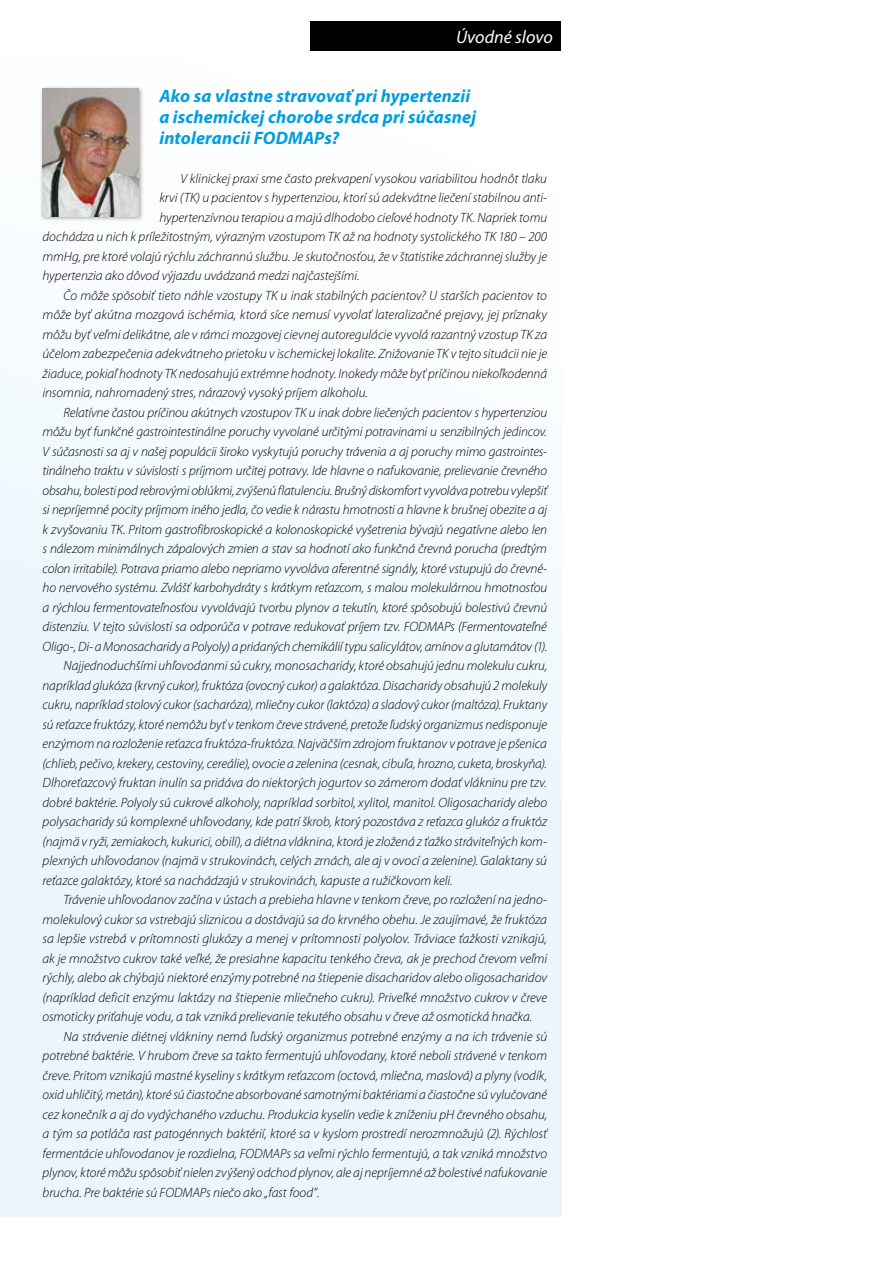
<style>
.page{position:relative;width:893px;height:1263px;background:#fff}
.page>*{position:absolute;margin:0;border:0;box-sizing:border-box;transform-origin:0 0}
.t1{font:italic 700 18px/21px "Myriad Pro";letter-spacing:.01em;color:#009ee0}
.t2{font:italic 18px "Myriad Pro";color:#fff}
.t3{font:italic 300 13.5px "Myriad Pro";letter-spacing:-.005em;color:#000}
</style>
<div class="page">
<div style="left:310px;top:21px;width:251px;height:30px;background:#000"></div>
<div style="left:0;top:55px;width:561px;height:1161px;background:linear-gradient(to right,#eff8fd,#f3fafd)"></div>
<div style="left:39px;top:85px;width:105px;height:137px;background:#000;opacity:.4"></div>
<img style="left:43px;top:89px;width:95px;height:127px">
<h1 class="t2" style="left:456px;top:26px;width:98px">Úvodné slovo</h1>
<h1 class="t1" style="left:159px;top:85px;width:318px">Ako sa vlastne stravovať pri hypertenzii a ischemickej chorobe srdca pri súčasnej intolerancii FODMAPs?</h1>
<p class="t3" style="left:180px;top:170px;width:368px">V klinickej praxi sme často prekvapení vysokou variabilitou hodnôt tlaku</p>
<p class="t3" style="left:159px;top:189px;width:389px">krvi (TK) u pacientov s hypertenziou, ktorí sú adekvátne liečení stabilnou anti-</p>
<p class="t3" style="left:159px;top:209px;width:389px">hypertenzívnou terapiou a majú dlhodobo cieľové hodnoty TK. Napriek tomu</p>
<p class="t3" style="left:43px;top:228px;width:506px">dochádza u nich k príležitostným, výrazným vzostupom TK až na hodnoty systolického TK 180 – 200</p>
<p class="t3" style="left:43px;top:248px;width:506px">mmHg, pre ktoré volajú rýchlu záchrannú službu. Je skutočnosťou, že v štatistike záchrannej služby je</p>
<p class="t3" style="left:43px;top:267px;width:319px">hypertenzia ako dôvod výjazdu uvádzaná medzi najčastejšími.</p>
<p class="t3" style="left:64px;top:287px;width:485px">Čo môže spôsobiť tieto náhle vzostupy TK u inak stabilných pacientov? U starších pacientov to</p>
<p class="t3" style="left:43px;top:306px;width:506px">môže byť akútna mozgová ischémia, ktorá síce nemusí vyvolať lateralizačné prejavy, jej príznaky</p>
<p class="t3" style="left:43px;top:326px;width:506px">môžu byť veľmi delikátne, ale v rámci mozgovej cievnej autoregulácie vyvolá razantný vzostup TK za</p>
<p class="t3" style="left:43px;top:345px;width:506px">účelom zabezpečenia adekvátneho prietoku v ischemickej lokalite. Znižovanie TK v tejto situácii nie je</p>
<p class="t3" style="left:43px;top:365px;width:506px">žiaduce, pokiaľ hodnoty TK nedosahujú extrémne hodnoty. Inokedy môže byť príčinou niekoľkodenná</p>
<p class="t3" style="left:43px;top:384px;width:327px">insomnia, nahromadený stres, nárazový vysoký príjem alkoholu.</p>
<p class="t3" style="left:64px;top:404px;width:485px">Relatívne častou príčinou akútnych vzostupov TK u inak dobre liečených pacientov s hypertenziou</p>
<p class="t3" style="left:43px;top:423px;width:506px">môžu byť funkčné gastrointestinálne poruchy vyvolané určitými potravinami u senzibilných jedincov.</p>
<p class="t3" style="left:43px;top:443px;width:506px">V súčasnosti sa aj v našej populácii široko vyskytujú poruchy trávenia a aj poruchy mimo gastrointes-</p>
<p class="t3" style="left:43px;top:462px;width:506px">tinálneho traktu v súvislosti s príjmom určitej potravy. Ide hlavne o nafukovanie, prelievanie črevného</p>
<p class="t3" style="left:43px;top:482px;width:506px">obsahu, bolesti pod rebrovými oblúkmi, zvýšenú flatulenciu. Brušný diskomfort vyvoláva potrebu vylepšiť</p>
<p class="t3" style="left:43px;top:501px;width:506px">si nepríjemné pocity príjmom iného jedla, čo vedie k nárastu hmotnosti a hlavne k brušnej obezite a aj</p>
<p class="t3" style="left:43px;top:521px;width:506px">k zvyšovaniu TK. Pritom gastrofibroskopické a kolonoskopické vyšetrenia bývajú negatívne alebo len</p>
<p class="t3" style="left:43px;top:540px;width:506px">s nálezom minimálnych zápalových zmien a stav sa hodnotí ako funkčná črevná porucha (predtým</p>
<p class="t3" style="left:43px;top:560px;width:506px">colon irritabile). Potrava priamo alebo nepriamo vyvoláva aferentné signály, ktoré vstupujú do črevné-</p>
<p class="t3" style="left:43px;top:579px;width:506px">ho nervového systému. Zvlášť karbohydráty s krátkym reťazcom, s malou molekulárnou hmotnosťou</p>
<p class="t3" style="left:43px;top:599px;width:506px">a rýchlou fermentovateľnosťou vyvolávajú tvorbu plynov a tekutín, ktoré spôsobujú bolestivú črevnú</p>
<p class="t3" style="left:43px;top:618px;width:506px">distenziu. V tejto súvislosti sa odporúča v potrave redukovať príjem tzv. FODMAPs (Fermentovateľné</p>
<p class="t3" style="left:43px;top:638px;width:506px">Oligo-, Di- a Monosacharidy a Polyoly) a pridaných chemikálií typu salicylátov, amínov a glutamátov (1).</p>
<p class="t3" style="left:64px;top:657px;width:485px">Najjednoduchšími uhľovodanmi sú cukry, monosacharidy, ktoré obsahujú jednu molekulu cukru,</p>
<p class="t3" style="left:43px;top:677px;width:506px">napríklad glukóza (krvný cukor), fruktóza (ovocný cukor) a galaktóza. Disacharidy obsahujú 2 molekuly</p>
<p class="t3" style="left:43px;top:696px;width:506px">cukru, napríklad stolový cukor (sacharóza), mliečny cukor (laktóza) a sladový cukor (maltóza). Fruktany</p>
<p class="t3" style="left:43px;top:716px;width:506px">sú reťazce fruktózy, ktoré nemôžu byť v tenkom čreve strávené, pretože ľudský organizmus nedisponuje</p>
<p class="t3" style="left:43px;top:735px;width:506px">enzýmom na rozloženie reťazca fruktóza-fruktóza. Najväčším zdrojom fruktanov v potrave je pšenica</p>
<p class="t3" style="left:43px;top:755px;width:506px">(chlieb, pečivo, krekery, cestoviny, cereálie), ovocie a zelenina (cesnak, cibuľa, hrozno, cuketa, broskyňa).</p>
<p class="t3" style="left:43px;top:774px;width:506px">Dlhoreťazcový fruktan inulín sa pridáva do niektorých jogurtov so zámerom dodať vlákninu pre tzv.</p>
<p class="t3" style="left:43px;top:794px;width:506px">dobré baktérie. Polyoly sú cukrové alkoholy, napríklad sorbitol, xylitol, manitol. Oligosacharidy alebo</p>
<p class="t3" style="left:43px;top:813px;width:506px">polysacharidy sú komplexné uhľovodany, kde patrí škrob, ktorý pozostáva z reťazca glukóz a fruktóz</p>
<p class="t3" style="left:43px;top:833px;width:506px">(najmä v ryži, zemiakoch, kukurici, obilí), a diétna vláknina, ktorá je zložená z ťažko stráviteľných kom-</p>
<p class="t3" style="left:43px;top:852px;width:506px">plexných uhľovodanov (najmä v strukovinách, celých zrnách, ale aj v ovocí a zelenine). Galaktany sú</p>
<p class="t3" style="left:43px;top:872px;width:412px">reťazce galaktózy, ktoré sa nachádzajú v strukovinách, kapuste a ružičkovom keli.</p>
<p class="t3" style="left:64px;top:891px;width:485px">Trávenie uhľovodanov začína v ústach a prebieha hlavne v tenkom čreve, po rozložení na jedno-</p>
<p class="t3" style="left:43px;top:911px;width:506px">molekulový cukor sa vstrebajú sliznicou a dostávajú sa do krvného obehu. Je zaujímavé, že fruktóza</p>
<p class="t3" style="left:43px;top:930px;width:506px">sa lepšie vstrebá v prítomnosti glukózy a menej v prítomnosti polyolov. Tráviace ťažkosti vznikajú,</p>
<p class="t3" style="left:43px;top:950px;width:506px">ak je množstvo cukrov také veľké, že presiahne kapacitu tenkého čreva, ak je prechod črevom veľmi</p>
<p class="t3" style="left:43px;top:969px;width:506px">rýchly, alebo ak chýbajú niektoré enzýmy potrebné na štiepenie disacharidov alebo oligosacharidov</p>
<p class="t3" style="left:43px;top:989px;width:506px">(napríklad deficit enzýmu laktázy na štiepenie mliečneho cukru). Priveľké množstvo cukrov v čreve</p>
<p class="t3" style="left:43px;top:1008px;width:491px">osmoticky priťahuje vodu, a tak vzniká prelievanie tekutého obsahu v čreve až osmotická hnačka.</p>
<p class="t3" style="left:64px;top:1028px;width:485px">Na strávenie diétnej vlákniny nemá ľudský organizmus potrebné enzýmy a na ich trávenie sú</p>
<p class="t3" style="left:43px;top:1047px;width:506px">potrebné baktérie. V hrubom čreve sa takto fermentujú uhľovodany, ktoré neboli strávené v tenkom</p>
<p class="t3" style="left:43px;top:1067px;width:506px">čreve. Pritom vznikajú mastné kyseliny s krátkym reťazcom (octová, mliečna, maslová) a plyny (vodík,</p>
<p class="t3" style="left:43px;top:1086px;width:506px">oxid uhličitý, metán), ktoré sú čiastočne absorbované samotnými baktériami a čiastočne sú vylučované</p>
<p class="t3" style="left:43px;top:1106px;width:506px">cez konečník a aj do vydýchaného vzduchu. Produkcia kyselín vedie k zníženiu pH črevného obsahu,</p>
<p class="t3" style="left:43px;top:1125px;width:506px">a tým sa potláča rast patogénnych baktérií, ktoré sa v kyslom prostredí nerozmnožujú (2). Rýchlosť</p>
<p class="t3" style="left:43px;top:1145px;width:506px">fermentácie uhľovodanov je rozdielna, FODMAPs sa veľmi rýchlo fermentujú, a tak vzniká množstvo</p>
<p class="t3" style="left:43px;top:1164px;width:506px">plynov, ktoré môžu spôsobiť nielen zvýšený odchod plynov, ale aj nepríjemné až bolestivé nafukovanie</p>
<p class="t3" style="left:43px;top:1184px;width:278px">brucha. Pre baktérie sú FODMAPs niečo ako „fast food”.</p>
</div>
